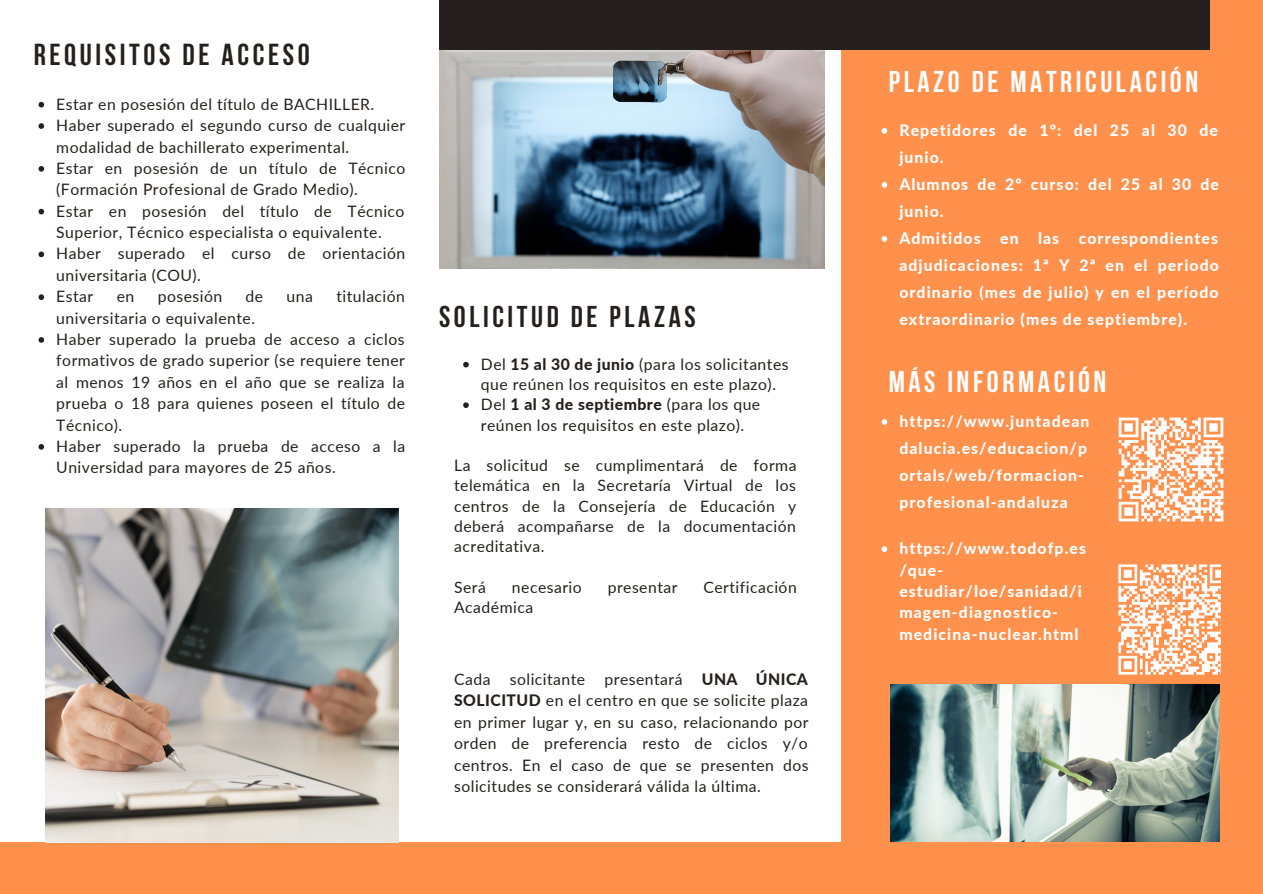
<style>
.page{position:relative;width:1263px;height:894px;background:#fff}
.page>*{position:absolute;margin:0;border:0;box-sizing:border-box;transform-origin:0 0}
.t1{font:700 30.3px "Bebas Neue";letter-spacing:.12em;color:#261f1f}
.t2{font:700 30px "Bebas Neue";letter-spacing:.12em;color:#fff}
.t3{font:700 30px "Bebas Neue";letter-spacing:.12em;color:#261f1f}
.t4{font:15.75px/21.3px "Lato";letter-spacing:.03em;color:#261f1f}
.t5{font:800 15.75px/27px "Lato";letter-spacing:.07em;color:#fff}
.s1{font-weight:800}
</style>
<div class="page">
<img style="left:439px;top:49px;width:386px;height:219px">
<div style="left:841px;top:0;width:422px;height:893px;background:#ff914d"></div>
<div style="left:439px;top:0;width:770px;height:49px;background:#261f1f"></div>
<div style="left:0;top:841px;width:1236px;height:52px;background:#ff914d"></div>
<img style="left:1118px;top:564px;width:102px;height:111px">
<img style="left:1118px;top:417px;width:106px;height:105px">
<svg style="left:882px;top:128px;width:5px;height:6px"></svg>
<svg style="left:882px;top:182px;width:5px;height:6px"></svg>
<svg style="left:882px;top:236px;width:5px;height:6px"></svg>
<svg style="left:882px;top:419px;width:5px;height:5px"></svg>
<svg style="left:882px;top:546px;width:5px;height:6px"></svg>
<svg style="left:463px;top:362px;width:6px;height:5px"></svg>
<svg style="left:463px;top:402px;width:6px;height:6px"></svg>
<svg style="left:39px;top:102px;width:5px;height:5px"></svg>
<svg style="left:39px;top:123px;width:5px;height:6px"></svg>
<svg style="left:39px;top:166px;width:5px;height:6px"></svg>
<svg style="left:39px;top:209px;width:5px;height:5px"></svg>
<svg style="left:39px;top:251px;width:5px;height:6px"></svg>
<svg style="left:39px;top:294px;width:5px;height:6px"></svg>
<svg style="left:39px;top:337px;width:5px;height:5px"></svg>
<svg style="left:39px;top:444px;width:5px;height:5px"></svg>
<img style="left:890px;top:684px;width:330px;height:157px">
<img style="left:46px;top:508px;width:353px;height:334px">
<p class="t1" style="left:34px;top:42px;width:277px">REQUISITOS DE ACCESO</p>
<p class="t4" style="left:56px;top:93px;width:320px">Estar en posesión del título de BACHILLER.</p>
<p class="t4" style="left:56px;top:114px;width:351px">Haber superado el segundo curso de cualquier modalidad de bachillerato experimental.</p>
<p class="t4" style="left:56px;top:157px;width:351px">Estar en posesión de un título de Técnico (Formación Profesional de Grado Medio).</p>
<p class="t4" style="left:56px;top:200px;width:350px">Estar en posesión del título de Técnico<br>Superior, Técnico especialista o equivalente.</p>
<p class="t4" style="left:56px;top:242px;width:350px">Haber superado el curso de orientación universitaria (COU).</p>
<p class="t4" style="left:56px;top:285px;width:39px">Estar</p>
<p class="t4" style="left:117px;top:285px;width:19px">en</p>
<p class="t4" style="left:158px;top:285px;width:66px">posesión</p>
<p class="t4" style="left:246px;top:285px;width:19px">de</p>
<p class="t4" style="left:287px;top:285px;width:28px">una</p>
<p class="t4" style="left:336px;top:285px;width:70px">titulación</p>
<p class="t4" style="left:56px;top:307px;width:200px">universitaria o equivalente.</p>
<p class="t4" style="left:56px;top:328px;width:350px;text-align:justify">Haber superado la prueba de acceso a ciclos formativos de grado superior (se requiere tener al menos 19 años en el año que se realiza la prueba o 18 para quienes poseen el título de Técnico).</p>
<p class="t4" style="left:56px;top:435px;width:351px">Haber superado la prueba de acceso a la<br>Universidad para mayores de 25 años.</p>
<p class="t3" style="left:439px;top:305px;width:258px">SOLICITUD DE PLAZAS</p>
<p class="t4" style="left:481px;top:353px;width:309px;line-height:20.2px">Del <span class="s1">15 al 30 de junio</span> (para los solicitantes que reúnen los requisitos en este plazo).</p>
<p class="t4" style="left:481px;top:394px;width:281px;line-height:20.2px">Del <span class="s1">1 al 3 de septiembre</span> (para los que reúnen los requisitos en este plazo).</p>
<p class="t4" style="left:454px;top:454px;width:344px;line-height:20.2px;text-align:justify">La solicitud se cumplimentará de forma telemática en la Secretaría Virtual de los centros de la Consejería de Educación y deberá acompañarse de la documentación acreditativa.</p>
<p class="t4" style="left:454px;top:575px;width:33px">Será</p>
<p class="t4" style="left:512px;top:575px;width:71px">necesario</p>
<p class="t4" style="left:608px;top:575px;width:71px">presentar</p>
<p class="t4" style="left:703px;top:575px;width:95px">Certificación</p>
<p class="t4" style="left:454px;top:596px;width:80px">Académica</p>
<p class="t4" style="left:454px;top:668px;width:356px;text-align:justify">Cada solicitante presentará <span class="s1">UNA ÚNICA SOLICITUD</span> en el centro en que se solicite plaza en primer lugar y, en su caso, relacionando por orden de preferencia resto de ciclos y/o centros. En el caso de que se presenten dos solicitudes se considerará válida la última.</p>
<p class="t2" style="left:889px;top:70px;width:311px">PLAZO DE MATRICULACIÓN</p>
<p class="t5" style="left:899px;top:116px;width:320px">Repetidores de 1º: del 25 al 30 de junio.</p>
<p class="t5" style="left:899px;top:170px;width:321px">Alumnos de 2º curso: del 25 al 30 de junio.</p>
<p class="t5" style="left:899px;top:224px;width:321px;text-align:justify">Admitidos en las correspondientes adjudicaciones: 1ª Y 2ª en el periodo ordinario (mes de julio) y en el período extraordinario (mes de septiembre).</p>
<p class="t2" style="left:889px;top:369px;width:219px">MÁS INFORMACIÓN</p>
<p class="t5" style="left:899px;top:407px;width:192px">https://www.juntadean dalucia.es/educacion/p ortals/web/formacion&shy;profesional-andaluza</p>
<p class="t5" style="left:899px;top:537px;width:188px;line-height:21.3px">https://www.todofp.es /que&shy;estudiar/loe/sanidad/i magen-diagnostico&shy;medicina-nuclear.html</p>
</div>
